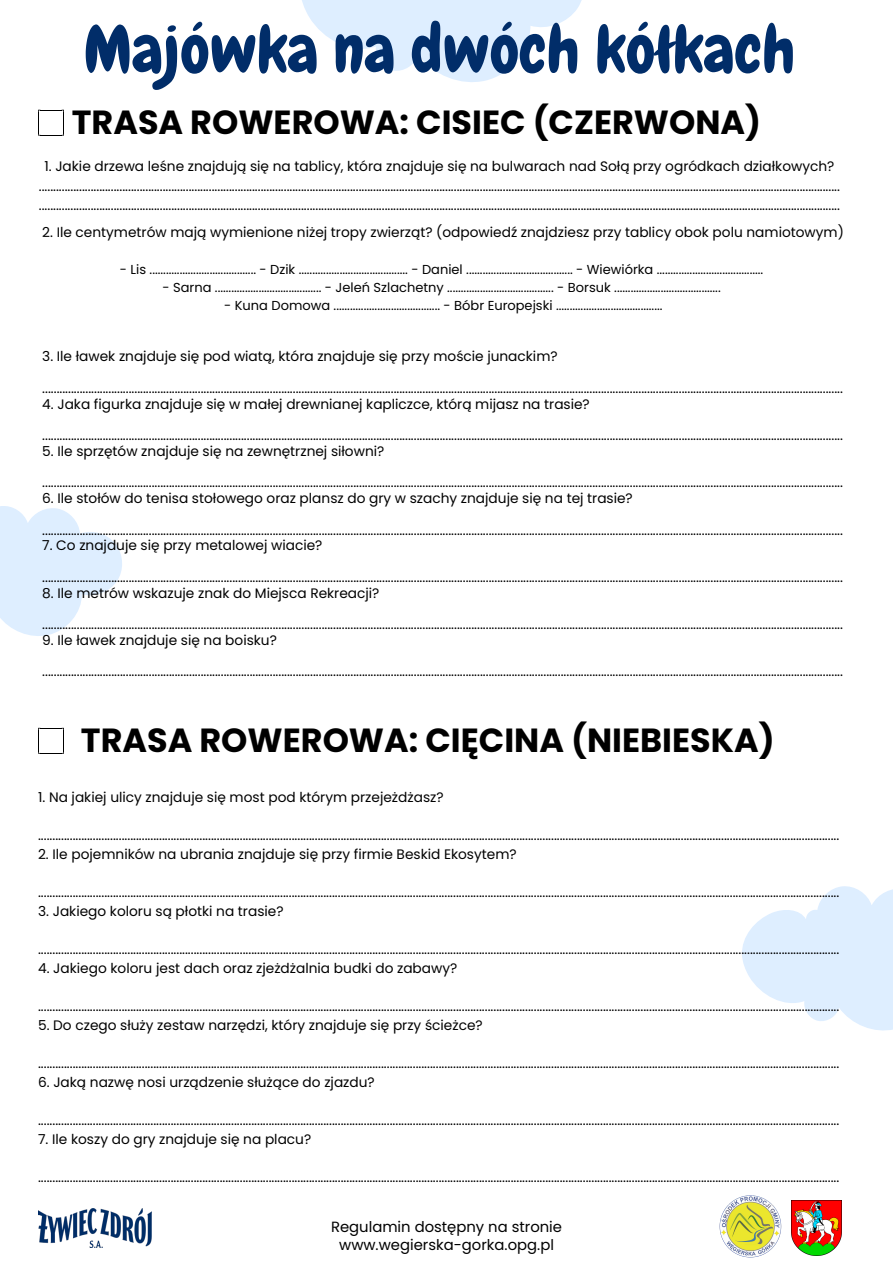
<style>
.page{position:relative;width:893px;height:1263px;background:#fff}
.page>*{position:absolute;margin:0;border:0;box-sizing:border-box;transform-origin:0 0}
.t1{font:65.4px "Chewy";color:#012d69}
.t2{font:700 33.45px "Poppins";color:#000}
.t3{font:14.77px/17.3px "Poppins";color:#000;text-align:center}
.t4{font:13.73px/19.8px "Poppins";color:#000;text-align:center}
.t5{font:12.98px "Poppins";color:#000}
</style>
<div class="page">
<svg style="left:302px;top:0;width:280px;height:82px"></svg>
<svg style="left:742px;top:887px;width:151px;height:144px"></svg>
<svg style="left:0;top:507px;width:122px;height:129px"></svg>
<img style="left:719px;top:1195px;width:62px;height:63px">
<img style="left:38px;top:1208px;width:113px;height:39px">
<img style="left:791px;top:1200px;width:50px;height:55px">
<svg style="left:38px;top:110px;width:26px;height:26px"></svg>
<svg style="left:38px;top:728px;width:26px;height:26px"></svg>
<h1 class="t1" style="left:83px;top:8px;width:713px">Majówka na dwóch kółkach</h1>
<h2 class="t2" style="left:72px;top:99px;width:691px">TRASA ROWEROWA: CISIEC (CZERWONA)</h2>
<p class="t4" style="left:39px;top:156px;width:802px">1. Jakie drzewa leśne znajdują się na tablicy, która znajduje się na bulwarach nad Sołą przy ogródkach działkowych? ...................................................................................................................................................................................................................................................................................... ......................................................................................................................................................................................................................................................................................</p>
<p class="t4" style="left:42px;top:222px;width:803px">2. Ile centymetrów mają wymienione niżej tropy zwierząt? (odpowiedź znajdziesz przy tablicy obok polu namiotowym)</p>
<p class="t5" style="left:120px;top:261px;width:645px">- Lis ....................................... - Dzik ........................................ - Daniel ....................................... - Wiewiórka .......................................</p>
<p class="t5" style="left:162px;top:279px;width:560px">- Sarna ....................................... - Jeleń Szlachetny ....................................... - Borsuk .......................................</p>
<p class="t5" style="left:224px;top:297px;width:440px">- Kuna Domowa ....................................... - Bóbr Europejski .......................................</p>
<p class="t4" style="left:42px;top:347px;width:517px">3. Ile ławek znajduje się pod wiatą, która znajduje się przy moście junackim?</p>
<p class="t4" style="left:42px;top:378px;width:802px">......................................................................................................................................................................................................................................................................................</p>
<p class="t4" style="left:42px;top:394px;width:549px">4. Jaka figurka znajduje się w małej drewnianej kapliczce, którą mijasz na trasie?</p>
<p class="t4" style="left:42px;top:425px;width:802px">......................................................................................................................................................................................................................................................................................</p>
<p class="t4" style="left:42px;top:441px;width:343px">5. Ile sprzętów znajduje się na zewnętrznej siłowni?</p>
<p class="t4" style="left:42px;top:473px;width:802px">......................................................................................................................................................................................................................................................................................</p>
<p class="t4" style="left:42px;top:488px;width:592px">6. Ile stołów do tenisa stołowego oraz plansz do gry w szachy znajduje się na tej trasie?</p>
<p class="t4" style="left:42px;top:520px;width:802px">......................................................................................................................................................................................................................................................................................</p>
<p class="t4" style="left:42px;top:536px;width:282px">7. Co znajduje się przy metalowej wiacie?</p>
<p class="t4" style="left:42px;top:567px;width:802px">......................................................................................................................................................................................................................................................................................</p>
<p class="t4" style="left:42px;top:583px;width:339px">8. Ile metrów wskazuje znak do Miejsca Rekreacji?</p>
<p class="t4" style="left:42px;top:614px;width:802px">......................................................................................................................................................................................................................................................................................</p>
<p class="t4" style="left:42px;top:630px;width:236px">9. Ile ławek znajduje się na boisku?</p>
<p class="t4" style="left:42px;top:662px;width:802px">......................................................................................................................................................................................................................................................................................</p>
<h2 class="t2" style="left:81px;top:717px;width:695px">TRASA ROWEROWA: CIĘCINA (NIEBIESKA)</h2>
<p class="t4" style="left:38px;top:788px;width:407px">1. Na jakiej ulicy znajduje się most pod którym przejeżdżasz?</p>
<p class="t4" style="left:38px;top:826px;width:802px">......................................................................................................................................................................................................................................................................................</p>
<p class="t4" style="left:38px;top:845px;width:480px">2. Ile pojemników na ubrania znajduje się przy firmie Beskid Ekosytem?</p>
<p class="t4" style="left:38px;top:882px;width:802px">......................................................................................................................................................................................................................................................................................</p>
<p class="t4" style="left:38px;top:901px;width:247px">3. Jakiego koloru są płotki na trasie?</p>
<p class="t4" style="left:38px;top:939px;width:802px">......................................................................................................................................................................................................................................................................................</p>
<p class="t4" style="left:38px;top:958px;width:421px">4. Jakiego koloru jest dach oraz zjeżdżalnia budki do zabawy?</p>
<p class="t4" style="left:38px;top:996px;width:802px">......................................................................................................................................................................................................................................................................................</p>
<p class="t4" style="left:38px;top:1015px;width:446px">5. Do czego służy zestaw narzędzi, który znajduje się przy ścieżce?</p>
<p class="t4" style="left:38px;top:1053px;width:802px">......................................................................................................................................................................................................................................................................................</p>
<p class="t4" style="left:38px;top:1072px;width:338px">6. Jaką nazwę nosi urządzenie służące do zjazdu?</p>
<p class="t4" style="left:38px;top:1110px;width:802px">......................................................................................................................................................................................................................................................................................</p>
<p class="t4" style="left:38px;top:1129px;width:275px">7. Ile koszy do gry znajduje się na placu?</p>
<p class="t4" style="left:38px;top:1167px;width:802px">......................................................................................................................................................................................................................................................................................</p>
<p class="t3" style="left:331px;top:1218px;width:233px">Regulamin dostępny na stronie www.wegierska-gorka.opg.pl</p>
</div>
